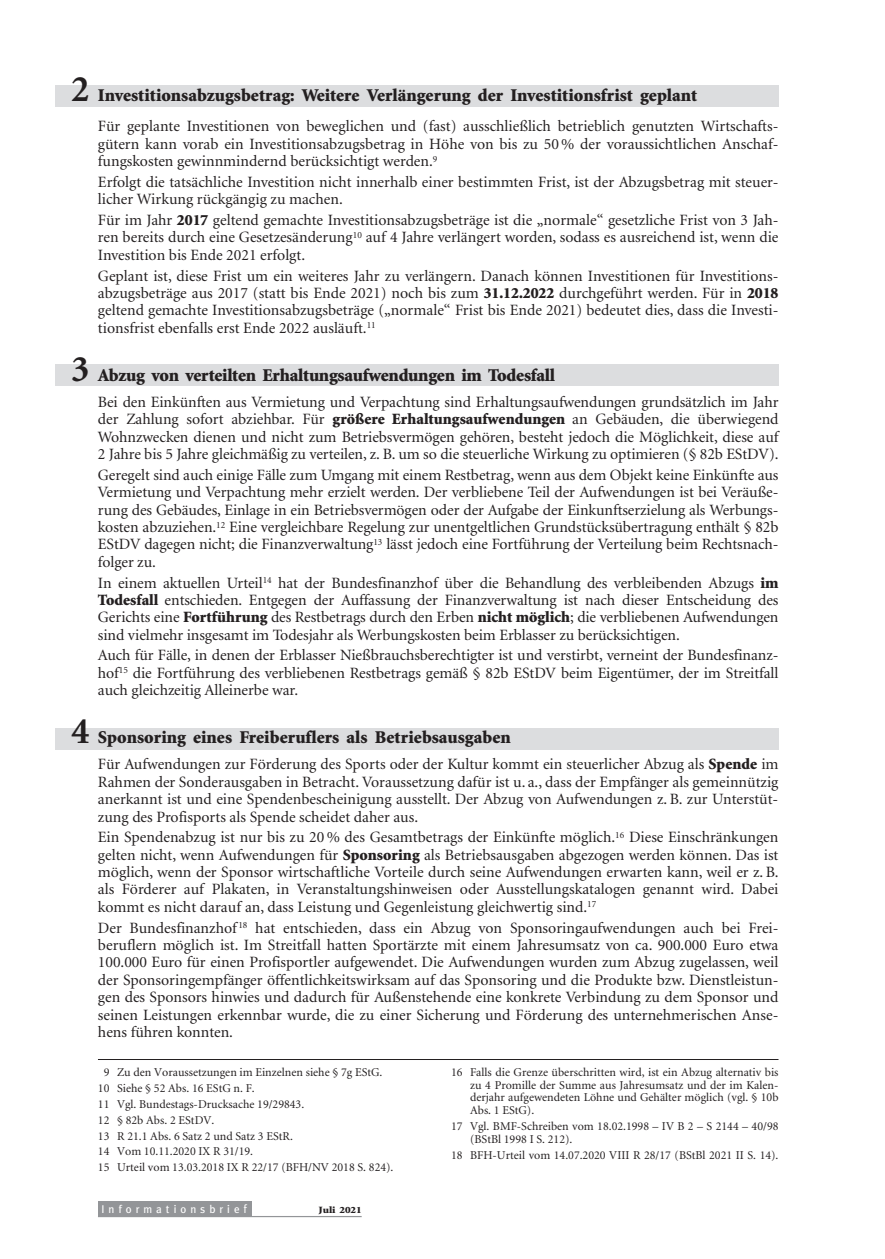
<style>
.page{position:relative;width:885px;height:1259px;background:#fff}
.page>*{position:absolute;margin:0;border:0;box-sizing:border-box;transform-origin:0 0}
.t1{font:900 18px "Minion";color:#231f20}
.t2{font:15.75px/17.4px "Minion";color:#231f20;text-align:justify}
.t3{font:12px/15.9px "Minion";color:#231f20}
.t4{font:11.25px "Meta";letter-spacing:.36em;color:#fff}
.t5{font:900 9.6px "Minion";color:#231f20;scale:1.15 1}
.s1{font-weight:700;font-size:37.5px}
.s2{font-weight:900}
.s3{font-size:12px}
</style>
<div class="page">
<div style="left:55px;top:364px;width:723px;height:21px;background:#dcdddf"></div>
<div style="left:55px;top:728px;width:723px;height:21px;background:#dcdddf"></div>
<div style="left:55px;top:85px;width:723px;height:21px;background:#dcdddf"></div>
<div style="left:98px;top:1200px;width:153px;height:16px;background:#939598"></div>
<hr style="left:98px;top:1216px;width:264px;height:1px;background:#939598">
<hr style="left:98px;top:1059px;width:680px;height:1px;background:#231f20">
<p class="t1" style="left:71px;top:88px;width:627px"><span class="s1">2</span> Investitionsabzugsbetrag: Weitere Verlängerung der Investitionsfrist geplant</p>
<p class="t2" style="left:98px;top:119px;width:682px">Für geplante Investitionen von beweglichen und (fast) ausschließlich betrieblich genutzten Wirtschafts&shy;gütern kann vorab ein Investitionsabzugsbetrag in Höhe von bis zu 50 % der voraussichtlichen Anschaf&shy;fungskosten gewinnmindernd berücksichtigt werden.<sup>9</sup></p>
<p class="t2" style="left:98px;top:174px;width:682px">Erfolgt die tatsächliche Investition nicht innerhalb einer bestimmten Frist, ist der Abzugsbetrag mit steuer&shy;licher Wirkung rückgängig zu machen.</p>
<p class="t2" style="left:98px;top:213px;width:682px">Für im Jahr <span class="s2">2017</span> geltend gemachte Investitionsabzugsbeträge ist die „normale“ gesetzliche Frist von 3 Jah&shy;ren bereits durch eine Gesetzesänderung<sup>10</sup> auf 4 Jahre verlängert worden, sodass es ausreichend ist, wenn die Investition bis Ende 2021 erfolgt.</p>
<p class="t2" style="left:98px;top:268px;width:682px">Geplant ist, diese Frist um ein weiteres Jahr zu verlängern. Danach können Investitionen für Investitions&shy;abzugsbeträge aus 2017 (statt bis Ende 2021) noch bis zum <span class="s2">31.12.2022</span> durchgeführt werden. Für in <span class="s2">2018 </span>geltend gemachte Investitionsabzugsbeträge („normale“ Frist bis Ende 2021) bedeutet dies, dass die Investi&shy;tionsfrist ebenfalls erst Ende 2022 ausläuft.<sup>11</sup></p>
<p class="t1" style="left:71px;top:368px;width:485px"><span class="s1">3</span> Abzug von verteilten Erhaltungsaufwendungen im Todesfall</p>
<p class="t2" style="left:98px;top:394px;width:682px">Bei den Einkünften aus Vermietung und Verpachtung sind Erhaltungsaufwendungen grundsätzlich im Jahr der Zahlung sofort abziehbar. Für <span class="s2">größere Erhaltungsaufwendungen</span> an Gebäuden, die überwiegend Wohnzwecken dienen und nicht zum Betriebsvermögen gehören, besteht jedoch die Möglichkeit, diese auf 2 Jahre bis 5 Jahre gleichmäßig zu verteilen, z. B. um so die steuerliche Wirkung zu optimieren (§ 82b EStDV).</p>
<p class="t2" style="left:98px;top:467px;width:682px">Geregelt sind auch einige Fälle zum Umgang mit einem Restbetrag, wenn aus dem Objekt keine Einkünfte aus Vermietung und Verpachtung mehr erzielt werden. Der verbliebene Teil der Aufwendungen ist bei Veräuße&shy;rung des Gebäudes, Einlage in ein Betriebsvermögen oder der Aufgabe der Einkunftserzielung als Werbungs&shy;kosten abzuziehen.<sup>12</sup> Eine vergleichbare Regelung zur unentgeltlichen Grundstücksübertragung enthält § 82b EStDV dagegen nicht; die Finanzverwaltung<sup>13</sup> lässt jedoch eine Fortführung der Verteilung beim Rechtsnach&shy;folger zu.</p>
<p class="t2" style="left:98px;top:575px;width:682px">In einem aktuellen Urteil<sup>14</sup> hat der Bundesfinanzhof über die Behandlung des verbleibenden Abzugs <span class="s2">im Todesfall</span> entschieden. Entgegen der Auffassung der Finanzverwaltung ist nach dieser Entscheidung des Gerichts eine <span class="s2">Fortführung</span> des Restbetrags durch den Erben <span class="s2">nicht möglich</span>; die verbliebenen Aufwendungen sind vielmehr insgesamt im Todesjahr als Werbungskosten beim Erblasser zu berücksichtigen.</p>
<p class="t2" style="left:98px;top:648px;width:682px">Auch für Fälle, in denen der Erblasser Nießbrauchsberechtigter ist und verstirbt, verneint der Bundesfinanz&shy;hof<sup>15</sup> die Fortführung des verbliebenen Restbetrags gemäß § 82b EStDV beim Eigentümer, der im Streitfall auch gleichzeitig Alleinerbe war.</p>
<p class="t1" style="left:71px;top:730px;width:441px"><span class="s1">4</span> Sponsoring eines Freiberuflers als Betriebsausgaben</p>
<p class="t2" style="left:98px;top:757px;width:682px">Für Aufwendungen zur Förderung des Sports oder der Kultur kommt ein steuerlicher Abzug als <span class="s2">Spende</span> im Rahmen der Sonderausgaben in Betracht. Voraussetzung dafür ist u. a., dass der Empfänger als gemeinnützig anerkannt ist und eine Spendenbescheinigung ausstellt. Der Abzug von Aufwendungen z. B. zur Unterstüt&shy;zung des Profisports als Spende scheidet daher aus.</p>
<p class="t2" style="left:98px;top:830px;width:682px">Ein Spendenabzug ist nur bis zu 20 % des Gesamtbetrags der Einkünfte möglich.<sup>16</sup> Diese Einschränkungen gelten nicht, wenn Aufwendungen für <span class="s2">Sponsoring</span> als Betriebsausgaben abgezogen werden können. Das ist möglich, wenn der Sponsor wirtschaftliche Vorteile durch seine Aufwendungen erwarten kann, weil er z. B. als Förderer auf Plakaten, in Veranstaltungshinweisen oder Ausstellungskatalogen genannt wird. Dabei kommt es nicht darauf an, dass Leistung und Gegenleistung gleichwertig sind.<sup>17</sup></p>
<p class="t2" style="left:98px;top:920px;width:682px">Der Bundesfinanzhof <sup>18</sup> hat entschieden, dass ein Abzug von Sponsoringaufwendungen auch bei Frei&shy;beruflern möglich ist. Im Streitfall hatten Sportärzte mit einem Jahresumsatz von ca. 900.000 Euro etwa 100.000 Euro für einen Profisportler aufgewendet. Die Aufwendungen wurden zum Abzug zugelassen, weil der Sponsoringempfänger öffentlichkeitswirksam auf das Sponsoring und die Produkte bzw. Dienstleistun&shy;gen des Sponsors hinwies und dadurch für Außenstehende eine konkrete Verbindung zu dem Sponsor und seinen Leistungen erkennbar wurde, die zu einer Sicherung und Förderung des unternehmerischen Anse&shy;hens führen konnten.</p>
<p class="t3" style="left:98px;top:1065px;width:297px;text-indent:6px">9 Zu den Voraussetzungen im Einzelnen siehe § 7g EStG.<br>10 Siehe § 52 Abs. 16 EStG n. F.<br>11 Vgl. Bundestags-Drucksache 19/29843.<br>12 § 82b Abs. 2 EStDV.<br>13 R 21.1 Abs. 6 Satz 2 und Satz 3 EStR.<br>14 Vom 10.11.2020 IX R 31/19.<br>15 Urteil vom 13.03.2018 IX R 22/17 (BFH/NV 2018 S. 824).</p>
<p class="t3" style="left:470px;top:1066px;width:310px;line-height:12.8px;text-align:justify;text-indent:-19px">16 Falls die Grenze überschritten wird, ist ein Abzug alternativ bis zu 4 Promille der Summe aus Jahresumsatz und der im Kalen&shy;derjahr aufgewendeten Löhne und Gehälter möglich (vgl. § 10b Abs. 1 EStG).</p>
<p class="t3" style="left:470px;top:1121px;width:310px;line-height:12.8px;text-indent:-19px">17 Vgl. BMF-Schreiben vom 18.02.1998 – IV B 2 – S 2144 – 40/98 (BStBl 1998 I S. 212).</p>
<p class="t3" style="left:451px;top:1148px;width:329px">18 BFH-Urteil vom 14.07.2020 VIII R 28/17 (BStBl 2021 II S. 14).</p>
<p class="t4" style="left:101px;top:1202px;width:147px">Informationsbrie<span class="s3">f</span></p>
<p class="t5" style="left:318px;top:1206px;width:39px">Juli 2021</p>
</div>
